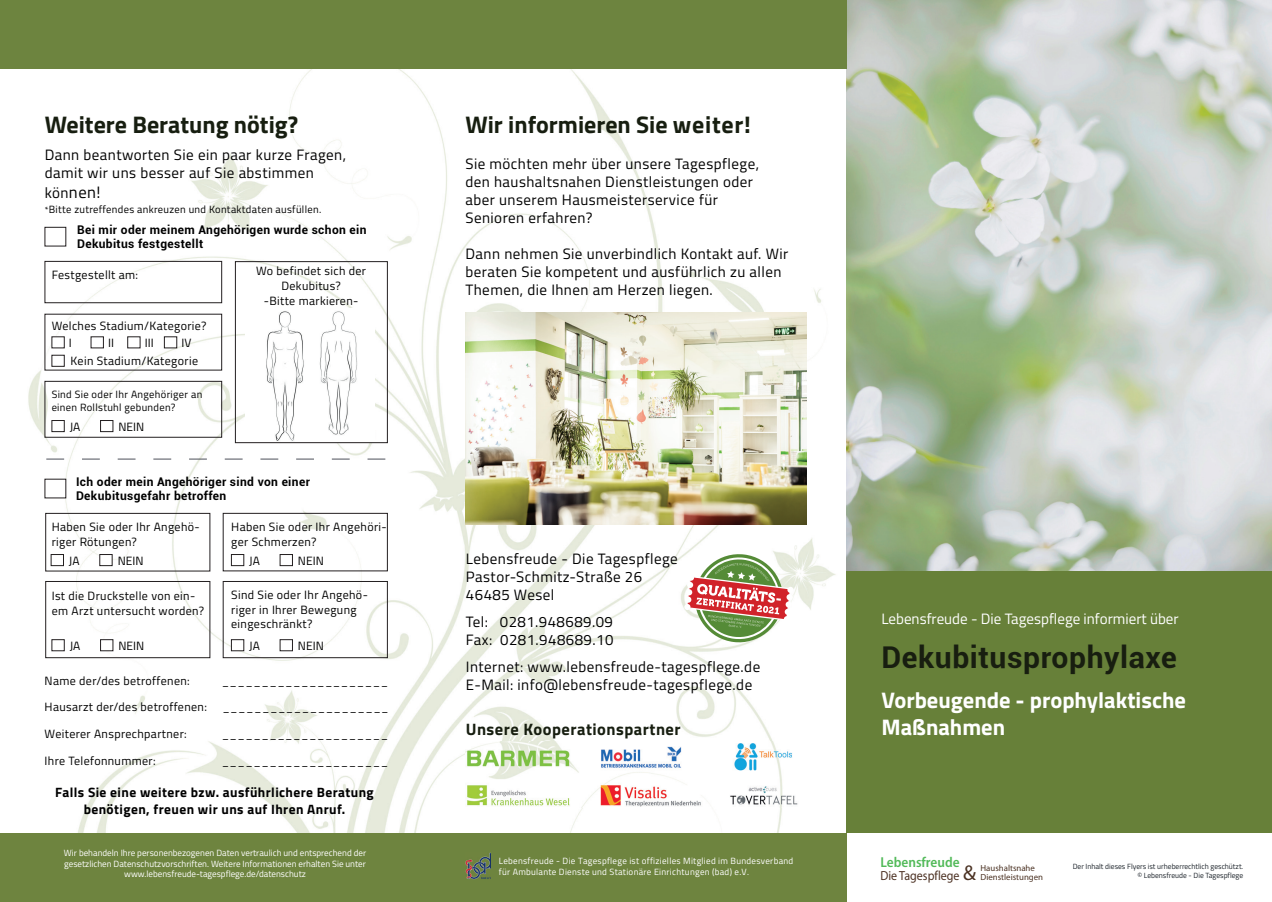
<style>
.page{position:relative;width:1272px;height:902px;background:#fff}
.page>*{position:absolute;margin:0;border:0;box-sizing:border-box;transform-origin:0 0}
.t1{font:700 30px "Roboto";letter-spacing:.02em;color:#181e10}
.t2{font:700 24px "Titillium Web";color:#171e10}
.t3{font:700 22.5px/27px "Titillium Web";color:#fff}
.t4{font:21.45px "Myriad Pro";color:#4b3223}
.t5{font:700 16.5px "Titillium Web";letter-spacing:.03em;color:#171e10}
.t6{font:16.5px "Titillium Web";color:#000001}
.t7{font:15px/18px "Titillium Web";letter-spacing:.03em;color:#000001}
.t8{font:15px "Titillium Web";color:#fff}
.t9{font:600 semi-condensed 14.4px "Myriad Pro";color:#52ba59}
.t10{font:700 13.5px/16.2px "Titillium Web";letter-spacing:.03em;color:#000001;text-align:center}
.t11{font:13.2px "Myriad Pro";color:#4c3123;scale:.91 1}
.t12{font:12px/14.4px "Titillium Web";letter-spacing:.03em;color:#000001}
.t13{font:700 12px/14.4px "Roboto";letter-spacing:.03em;color:#000001}
.t14{font:10.5px/12.6px "Titillium Web";letter-spacing:.03em;color:#000001}
.t15{font:9px/10.8px "Titillium Web";color:#fff;text-align:center}
.t16{font:9px/10.8px "Titillium Web";letter-spacing:.03em;color:#fff}
.t17{font:8.85px "Myriad Pro";color:#4b3223}
.t18{font:7.5px/9px "Titillium Web";color:#1d242b;text-align:right}
.s1{font-size:15px}
.s2{font-size:9px}
</style>
<div class="page">
<img style="left:4px;top:68px;width:842px;height:765px">
<div style="left:0;top:833px;width:846px;height:68px;background:#6e843f"></div>
<img style="left:846px;top:0;width:425px;height:571px">
<div style="left:846px;top:571px;width:425px;height:262px;background:#678039"></div>
<img style="left:466px;top:741px;width:340px;height:66px">
<div style="left:0;top:0;width:846px;height:68px;background:#6d843f"></div>
<img style="left:465px;top:852px;width:26px;height:27px">
<img style="left:246px;top:309px;width:128px;height:132px">
<div style="left:45px;top:479px;width:21px;height:19px;background:#fff"></div>
<div style="left:52px;top:337px;width:12px;height:11px;background:#fff"></div>
<div style="left:164px;top:337px;width:13px;height:11px;background:#fff"></div>
<div style="left:164px;top:336px;width:13px;height:12px;border:1px solid #231f20"></div>
<div style="left:91px;top:337px;width:12px;height:11px;background:#fff"></div>
<div style="left:91px;top:336px;width:13px;height:12px;border:1px solid #231f20"></div>
<div style="left:128px;top:337px;width:12px;height:11px;background:#fff"></div>
<div style="left:127px;top:336px;width:13px;height:12px;border:1px solid #231f20"></div>
<div style="left:52px;top:355px;width:12px;height:11px;background:#fff"></div>
<div style="left:52px;top:355px;width:12px;height:11px;border:1px solid #231f20"></div>
<div style="left:52px;top:420px;width:12px;height:11px;background:#fff"></div>
<div style="left:52px;top:420px;width:12px;height:12px;border:1px solid #231f20"></div>
<div style="left:101px;top:420px;width:12px;height:11px;background:#fff"></div>
<div style="left:100px;top:420px;width:13px;height:12px;border:1px solid #231f20"></div>
<div style="left:45px;top:227px;width:21px;height:19px;background:#fff"></div>
<div style="left:45px;top:227px;width:21px;height:19px;border:1px solid #231f20"></div>
<div style="left:45px;top:261px;width:177px;height:42px;border:1px solid #231f20"></div>
<div style="left:45px;top:381px;width:177px;height:56px;border:1px solid #231f20"></div>
<div style="left:235px;top:261px;width:152px;height:182px;border:1px solid #231f20"></div>
<div style="left:45px;top:513px;width:165px;height:58px;border:1px solid #231f20"></div>
<div style="left:223px;top:513px;width:164px;height:58px;border:1px solid #231f20"></div>
<div style="left:45px;top:581px;width:165px;height:76px;border:1px solid #231f20"></div>
<div style="left:223px;top:581px;width:164px;height:76px;border:1px solid #231f20"></div>
<svg style="left:46px;top:458px;width:339px;height:1px"></svg>
<div style="left:51px;top:554px;width:12px;height:11px;background:#fff"></div>
<div style="left:51px;top:554px;width:13px;height:11px;border:1px solid #231f20"></div>
<div style="left:100px;top:554px;width:12px;height:11px;background:#fff"></div>
<div style="left:100px;top:554px;width:12px;height:11px;border:1px solid #231f20"></div>
<div style="left:231px;top:554px;width:13px;height:11px;background:#fff"></div>
<div style="left:231px;top:554px;width:13px;height:11px;border:1px solid #231f20"></div>
<div style="left:280px;top:554px;width:12px;height:11px;background:#fff"></div>
<div style="left:280px;top:554px;width:13px;height:11px;border:1px solid #231f20"></div>
<div style="left:52px;top:639px;width:12px;height:11px;background:#fff"></div>
<div style="left:52px;top:639px;width:12px;height:12px;border:1px solid #231f20"></div>
<div style="left:101px;top:639px;width:12px;height:11px;background:#fff"></div>
<div style="left:100px;top:639px;width:13px;height:12px;border:1px solid #231f20"></div>
<div style="left:231px;top:639px;width:13px;height:11px;background:#fff"></div>
<div style="left:231px;top:639px;width:13px;height:12px;border:1px solid #231f20"></div>
<div style="left:280px;top:639px;width:12px;height:11px;background:#fff"></div>
<div style="left:280px;top:639px;width:13px;height:12px;border:1px solid #231f20"></div>
<img style="left:466px;top:312px;width:340px;height:213px">
<div style="left:787px;top:586px;width:6px;height:7px;background:#fff;border-radius:50%"></div>
<svg style="left:685px;top:553px;width:107px;height:90px"></svg>
<h2 class="t2" style="left:45px;top:106px;width:255px">Weitere Beratung nötig?</h2>
<p class="t7" style="left:45px;top:145px;width:303px">Dann beantworten Sie ein paar kurze Fragen, damit wir uns besser auf Sie abstimmen</p>
<h3 class="t6" style="left:45px;top:180px;width:57px"><span class="s1">kön</span>nen!</h3>
<p class="t14" style="left:45px;top:202px;width:278px"><span class="s2">*</span>Bitte zutreffendes ankreuzen und Kontaktdaten ausfüllen.</p>
<p class="t13" style="left:77px;top:222px;width:291px">Bei mir oder meinem Angehörigen wurde schon ein<br>Dekubitus festgestellt</p>
<p class="t12" style="left:52px;top:266px;width:88px">Festgestellt am:</p>
<p class="t12" style="left:256px;top:263px;width:111px;text-align:center">Wo befindet sich der<br>Dekubitus?<br>-Bitte markieren-</p>
<p class="t12" style="left:52px;top:318px;width:156px">Welches Stadium/Kategorie?</p>
<p class="t12" style="left:69px;top:335px;width:4px">I</p>
<p class="t12" style="left:108px;top:335px;width:7px">II</p>
<p class="t12" style="left:145px;top:335px;width:10px">III</p>
<p class="t12" style="left:71px;top:333px;width:129px;line-height:18.5px;text-indent:111px">IV<br>Kein Stadium/Kategorie</p>
<p class="t14" style="left:52px;top:388px;width:152px">Sind Sie oder Ihr Angehöriger an einen Rollstuhl gebunden?</p>
<p class="t12" style="left:70px;top:418px;width:12px">JA</p>
<p class="t12" style="left:118px;top:418px;width:27px">NEIN</p>
<p class="t13" style="left:76px;top:474px;width:235px">Ich oder mein Angehöriger sind von einer<br>Dekubitusgefahr betroffen</p>
<p class="t12" style="left:52px;top:519px;width:149px">Haben Sie oder Ihr Angehö&shy;riger Rötungen?</p>
<p class="t12" style="left:231px;top:519px;width:157px">Haben Sie oder Ihr Angehöri&shy;ger Schmerzen?</p>
<p class="t12" style="left:69px;top:552px;width:12px">JA</p>
<p class="t12" style="left:118px;top:552px;width:27px">NEIN</p>
<p class="t12" style="left:249px;top:552px;width:12px">JA</p>
<p class="t12" style="left:298px;top:552px;width:27px">NEIN</p>
<p class="t12" style="left:52px;top:588px;width:154px">Ist die Druckstelle von ein&shy;em Arzt untersucht worden?</p>
<p class="t12" style="left:231px;top:587px;width:138px">Sind Sie oder Ihr Angehö&shy;riger in Ihrer Bewegung eingeschränkt?</p>
<p class="t12" style="left:70px;top:638px;width:12px">JA</p>
<p class="t12" style="left:118px;top:638px;width:27px">NEIN</p>
<p class="t12" style="left:249px;top:638px;width:12px">JA</p>
<p class="t12" style="left:298px;top:638px;width:27px">NEIN</p>
<p class="t12" style="left:45px;top:672px;width:147px">Name der/des betroffenen:</p>
<p class="t12" style="left:45px;top:699px;width:164px">Hausarzt der/des betroffenen:</p>
<p class="t12" style="left:222px;top:672px;width:168px">_____________________</p>
<p class="t12" style="left:222px;top:699px;width:168px">_____________________</p>
<p class="t12" style="left:45px;top:726px;width:144px">Weiterer Ansprechpartner:</p>
<p class="t12" style="left:222px;top:726px;width:168px">_____________________</p>
<p class="t12" style="left:45px;top:752px;width:113px">Ihre Telefonnummer:</p>
<p class="t12" style="left:222px;top:752px;width:168px">_____________________</p>
<p class="t10" style="left:55px;top:783px;width:320px">Falls Sie eine weitere bzw. ausführlichere Beratung benötigen, freuen wir uns auf Ihren Anruf.</p>
<p class="t15" style="left:64px;top:846px;width:304px">Wir behandeln Ihre personenbezogenen Daten vertraulich und entsprechend der gesetzlichen Datenschutzvorschriften. Weitere Informationen erhalten Sie unter www.lebensfreude-tagespflege.de/datenschutz</p>
<h2 class="t2" style="left:465px;top:106px;width:287px">Wir informieren Sie weiter!</h2>
<p class="t7" style="left:465px;top:154px;width:295px">Sie möchten mehr über unsere Tagespflege, den haushaltsnahen Dienstleistungen oder aber unserem Hausmeisterservice für Senioren erfahren?</p>
<p class="t7" style="left:465px;top:244px;width:324px">Dann nehmen Sie unverbindlich Kontakt auf. Wir beraten Sie kompetent und ausführlich zu allen<br>Themen, die Ihnen am Herzen liegen.</p>
<p class="t7" style="left:466px;top:548px;width:213px">Lebensfreude - Die Tagespflege<br>Pastor-Schmitz-Straße 26<br>46485 Wesel</p>
<p class="t7" style="left:466px;top:611px;width:149px">Tel: 0281.948689.09<br>Fax: 0281.948689.10</p>
<p class="t7" style="left:466px;top:656px;width:296px">Internet: www.lebensfreude-tagespflege.de<br>E-Mail: info@lebensfreude-tagespflege.de</p>
<h3 class="t5" style="left:466px;top:716px;width:216px">Unsere Kooperationspartner</h3>
<p class="t16" style="left:499px;top:855px;width:296px">Lebensfreude - Die Tagespflege ist offizielles Mitglied im Bundesverband für Ambulante Dienste und Stationäre Einrichtungen (bad) e.V.</p>
<p class="t8" style="left:881px;top:607px;width:299px">Lebensfreude - Die Tagespflege informiert über</p>
<h1 class="t1" style="left:881px;top:636px;width:297px">Dekubitusprophylaxe</h1>
<h3 class="t3" style="left:881px;top:685px;width:306px">Vorbeugende - prophylaktische<br>Maßnahmen</h3>
<p class="t9" style="left:880px;top:852px;width:81px">Lebensfreude</p>
<p class="t11" style="left:880px;top:867px;width:88px">Die Tagespflege</p>
<p class="t17" style="left:980px;top:862px;width:56px">Haushaltsnahe</p>
<h3 class="t4" style="left:963px;top:859px;width:14px">&amp;</h3>
<p class="t17" style="left:980px;top:871px;width:64px">Dienstleistungen</p>
<p class="t18" style="left:1072px;top:861px;width:172px">Der Inhalt dieses Flyers ist urheberrechtlich geschützt. © Lebensfreude - Die Tagespflege</p>
</div>
